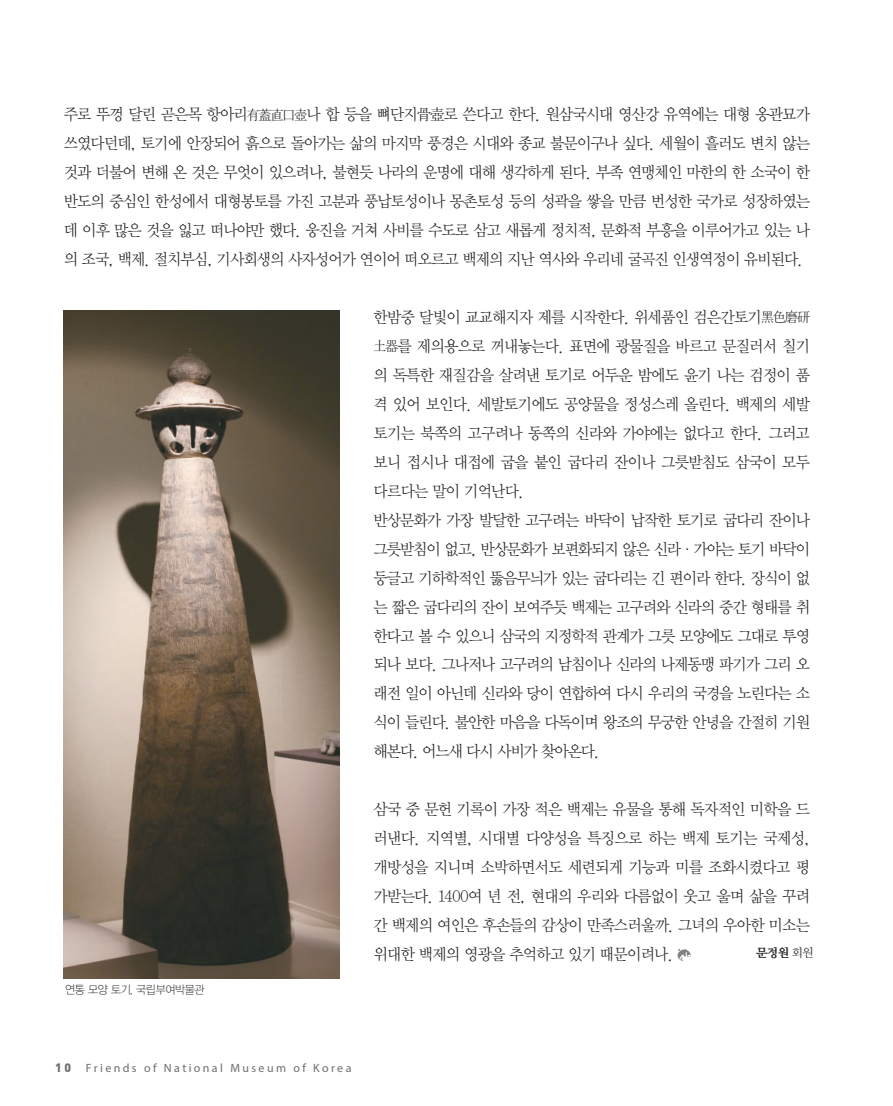
<style>
.page{position:relative;width:893px;height:1106px;background:#fff}
.page>*{position:absolute;margin:0;border:0;box-sizing:border-box;transform-origin:0 0}
.t1{font:16.05px/29px "YDVY Mj O Std 12";letter-spacing:-.06em;color:#231f20;text-align:justify;scale:.95 1}
.t2{font:12px "Myriad Pro";letter-spacing:.2em;color:#6d6e71}
.t3{font:800 12px "Nanum Myeongjo";color:#231f20}
.t4{font:11.55px "YDVYGO Std 11";letter-spacing:-.03em;color:#231f20;scale:.95 1}
.s1{font-size:14.25px}
.s2{font-weight:400}
.s3{font-family:"Dinbla"}
</style>
<div class="page">
<svg style="left:677px;top:948px;width:14px;height:13px"></svg>
<img style="left:64px;top:310px;width:275px;height:668px">
<p class="t1" style="left:64px;top:100px;width:787px">주로 뚜껑 달린 곧은목 항아리<span class="s1">有蓋直口壺</span>나 합 등을 뼈단지骨壺로 쓴다고 한다. 원삼국시대 영산강 유역에는 대형 옹관묘가 쓰였다던데, 토기에 안장되어 흙으로 돌아가는 삶의 마지막 풍경은 시대와 종교 불문이구나 싶다. 세월이 흘러도 변치 않는 것과 더불어 변해 온 것은 무엇이 있으려나, 불현듯 나라의 운명에 대해 생각하게 된다. 부족 연맹체인 마한의 한 소국이 한 반도의 중심인 한성에서 대형봉토를 가진 고분과 풍납토성이나 몽촌토성 등의 성곽을 쌓을 만큼 번성한 국가로 성장하였는 데 이후 많은 것을 잃고 떠나야만 했다. 웅진을 거쳐 사비를 수도로 삼고 새롭게 정치적, 문화적 부흥을 이루어가고 있는 나 의 조국, 백제. 절치부심, 기사회생의 사자성어가 연이어 떠오르고 백제의 지난 역사와 우리네 굴곡진 인생역정이 유비된다.</p>
<p class="t1" style="left:373px;top:303px;width:461px;text-align:left">한밤중 달빛이 교교해지자 제를 시작한다. 위세품인 검은간토기<span class="s1">黑色磨硏土器</span>를 제의용으로 꺼내놓는다. 표면에 광물질을 바르고 문질러서 칠기 의 독특한 재질감을 살려낸 토기로 어두운 밤에도 윤기 나는 검정이 품 격 있어 보인다. 세발토기에도 공양물을 정성스레 올린다. 백제의 세발 토기는 북쪽의 고구려나 동쪽의 신라와 가야에는 없다고 한다. 그러고 보니 접시나 대접에 굽을 붙인 굽다리 잔이나 그릇받침도 삼국이 모두 다르다는 말이 기억난다.<br>반상문화가 가장 발달한 고구려는 바닥이 납작한 토기로 굽다리 잔이나 그릇받침이 없고, 반상문화가 보편화되지 않은 신라·가야는 토기 바닥이 둥글고 기하학적인 뚫음무늬가 있는 굽다리는 긴 편이라 한다. 장식이 없 는 짧은 굽다리의 잔이 보여주듯 백제는 고구려와 신라의 중간 형태를 취 한다고 볼 수 있으니 삼국의 지정학적 관계가 그릇 모양에도 그대로 투영 되나 보다. 그나저나 고구려의 남침이나 신라의 나제동맹 파기가 그리 오 래전 일이 아닌데 신라와 당이 연합하여 다시 우리의 국경을 노린다는 소 식이 들린다. 불안한 마음을 다독이며 왕조의 무궁한 안녕을 간절히 기원 해본다. 어느새 다시 사비가 찾아온다.</p>
<p class="t4" style="left:65px;top:983px;width:148px">연통 모양 토기, 국립부여박물관</p>
<p class="t1" style="left:373px;top:795px;width:461px">삼국 중 문헌 기록이 가장 적은 백제는 유물을 통해 독자적인 미학을 드 러낸다. 지역별, 시대별 다양성을 특징으로 하는 백제 토기는 국제성, 개방성을 지니며 소박하면서도 세련되게 기능과 미를 조화시켰다고 평 가받는다. 1400여 년 전, 현대의 우리와 다름없이 웃고 울며 삶을 꾸려 간 백제의 여인은 후손들의 감상이 만족스러울까. 그녀의 우아한 미소는 위대한 백제의 영광을 추억하고 있기 때문이려나.</p>
<p class="t3" style="left:756px;top:945px;width:59px">문정원 <span class="s2">회원</span></p>
<p class="t2" style="left:55px;top:1060px;width:298px"><span class="s3">10</span> Friends of National Museum of Korea</p>
</div>
